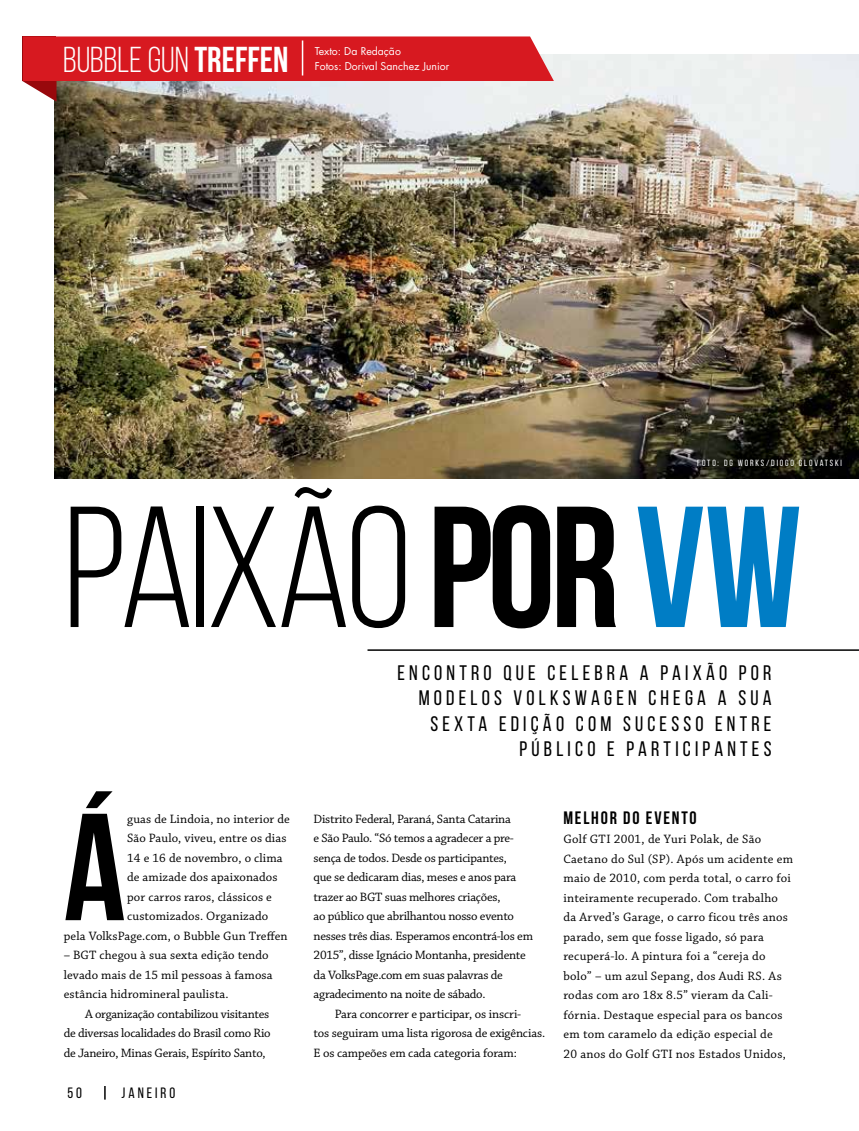
<style>
.page{position:relative;width:859px;height:1131px;background:#fff}
.page>*{position:absolute;margin:0;border:0;box-sizing:border-box;transform-origin:0 0}
.t1{font:171.9px "Bebas Neue";letter-spacing:-.03em;color:#000}
.t2{font:700 152.1px "Bebas Neue";color:#000}
.t3{font:36px "Bebas Neue";color:#fff}
.t4{font:21px/25.2px "Bebas Neue";letter-spacing:.2em;color:#000;text-align:right}
.t5{font:700 18px "Bebas Neue";letter-spacing:.1em;color:#000}
.t6{font:15px "Bebas Neue";letter-spacing:.2em;color:#000}
.t7{font:12.75px/19.5px "Chaparral Pro";letter-spacing:.01em;color:#000}
.t8{font:12.75px/19.5px "Chaparral Pro";letter-spacing:-.02em;color:#000}
.t9{font:12.75px/19.5px "Chaparral Pro";letter-spacing:-.01em;color:#000}
.t10{font:10.5px/15px "Futura Std";color:#fff}
.t11{font:9px "Bebas Neue";letter-spacing:.2em;color:#fff}
.s1{font-weight:700}
.s2{font-weight:700;color:#007dc5}
</style>
<div class="page">
<img style="left:54px;top:54px;width:805px;height:425px">
<svg style="left:22px;top:36px;width:532px;height:66px;background:#d35559"></svg>
<hr style="left:302px;top:40px;width:1px;height:36px;background:#fff">
<hr style="left:367px;top:649px;width:492px;height:2px;background:#000">
<svg style="left:104px;top:1086px;width:2px;height:14px"></svg>
<h3 class="t3" style="left:63px;top:41px;width:227px">BUBBLE GUN <span class="s1">TREFFEN</span></h3>
<p class="t10" style="left:315px;top:44px;width:136px">Texto: Da Redação<br>Fotos: Dorival Sanchez Junior</p>
<p class="t11" style="left:697px;top:458px;width:146px">FOTO: DG WORKS/DIOGO GLOVATSKI</p>
<h1 class="t1" style="left:64px;top:476px;width:739px">PAIXÃO <span class="s1">POR</span><span class="s2">VW</span></h1>
<h3 class="t4" style="left:397px;top:660px;width:375px">ENCONTRO QUE CELEBRA A PAIXÃO POR<br>MODELOS VOLKSWAGEN CHEGA A SUA<br>SEXTA EDIÇÃO COM SUCESSO ENTRE<br>PÚBLICO E PARTICIPANTES</h3>
<h2 class="t2" style="left:64px;top:784px;width:63px">Á</h2>
<h3 class="t5" style="left:563px;top:807px;width:135px">MELHOR DO EVENTO</h3>
<p class="t7" style="left:563px;top:830px;width:231px">Golf GTI 2001, de Yuri Polak, de São Caetano do Sul (SP). Após um acidente em maio de 2010, com perda total, o carro foi inteiramente recuperado. Com trabalho da Arved’s Garage, o carro ficou três anos parado, sem que fosse ligado, só para recuperá-lo. A pintura foi a “cereja do bolo” – um azul Sepang, dos Audi RS. As rodas com aro 18x 8.5” vieram da Cali&shy;fórnia. Destaque especial para os bancos em tom caramelo da edição especial de<br>20 anos do Golf GTI nos Estados Unidos,</p>
<p class="t8" style="left:314px;top:809px;width:221px">Distrito Federal, Paraná, Santa Catarina<br>e São Paulo. “Só temos a agradecer a pre&shy;sença de todos. Desde os participantes,<br>que se dedicaram dias, meses e anos para trazer ao BGT suas melhores criações,<br>ao público que abrilhantou nosso evento nesses três dias. Esperamos encontrá-los em 2015”, disse Ignácio Montanha, presidente da VolksPage.com em suas palavras de agradecimento na noite de sábado.</p>
<p class="t9" style="left:314px;top:1004px;width:233px;text-indent:21px">Para concorrer e participar, os inscri-<br>tos seguiram uma lista rigorosa de exigências.<br>E os campeões em cada categoria foram:</p>
<p class="t7" style="left:127px;top:809px;width:164px">guas de Lindoia, no interior de</p>
<p class="t7" style="left:127px;top:829px;width:161px">São Paulo, viveu, entre os dias</p>
<p class="t7" style="left:127px;top:848px;width:157px">14 e 16 de novembro, o clima</p>
<p class="t7" style="left:127px;top:868px;width:152px">de amizade dos apaixonados</p>
<p class="t7" style="left:127px;top:887px;width:146px">por carros raros, clássicos e</p>
<p class="t7" style="left:127px;top:907px;width:143px">customizados. Organizado</p>
<p class="t7" style="left:64px;top:926px;width:225px">pela VolksPage.com, o Bubble Gun Treffen</p>
<p class="t7" style="left:64px;top:946px;width:210px">– BGT chegou à sua sexta edição tendo levado mais de 15 mil pessoas à famosa estância hidromineral paulista.</p>
<p class="t7" style="left:64px;top:1004px;width:208px;text-align:justify;text-indent:21px">A organização contabilizou visitantes de diversas localidades do Brasil como Rio de Janeiro, Minas Gerais, Espírito Santo,</p>
<p class="t6" style="left:68px;top:1085px;width:16px">50</p>
<p class="t6" style="left:122px;top:1085px;width:55px">JANEIRO</p>
</div>
